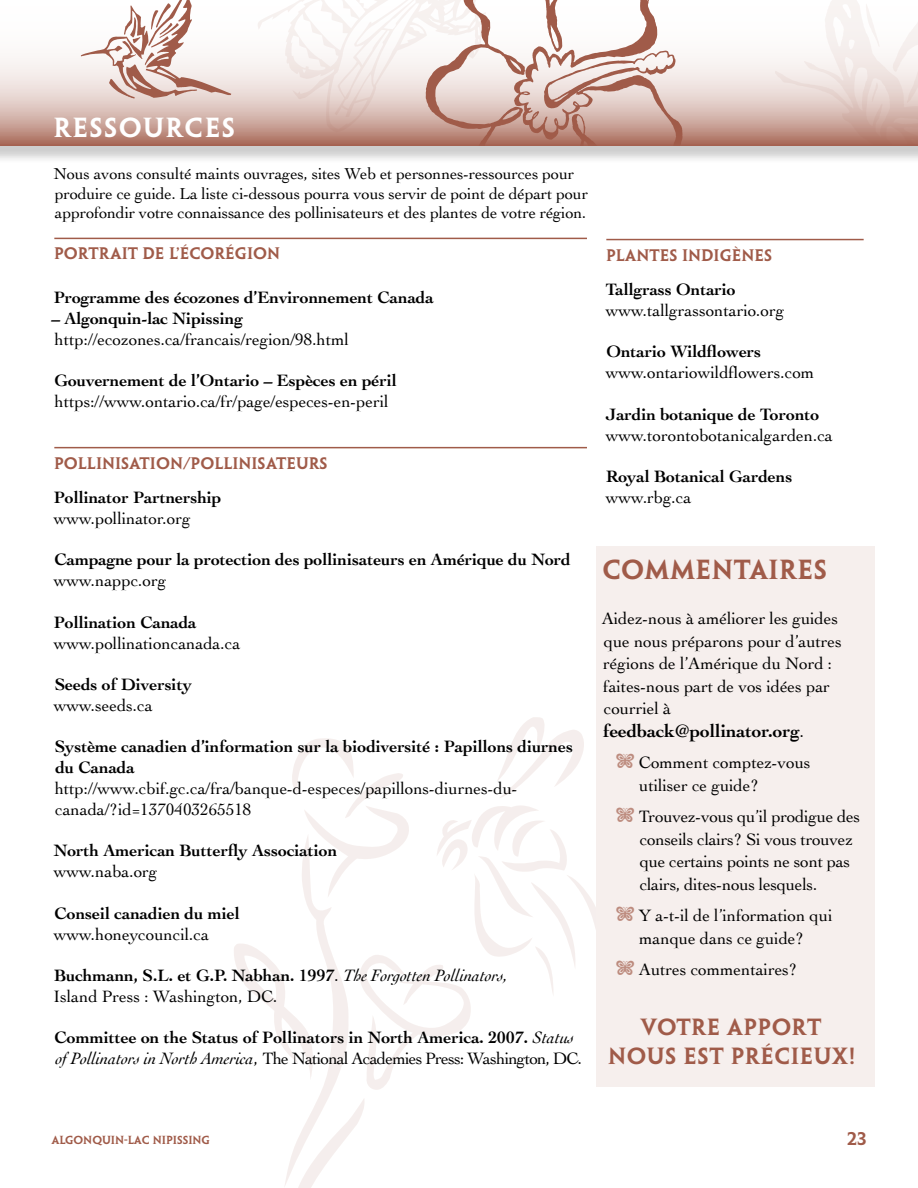
<style>
.page{position:relative;width:918px;height:1188px;background:#fff}
.page>*{position:absolute;margin:0;border:0;box-sizing:border-box;transform-origin:0 0}
.t1{font:24.75px "Penumbra MM 585 1000";letter-spacing:.07em;color:#a05b49}
.t2{font:24.75px "Penumbra MM 585 1000";letter-spacing:.05em;color:#fff}
.t3{font:21px/28.5px "Penumbra MM 585 1000";letter-spacing:.02em;color:#a05b49;text-align:center}
.t4{font:700 18.75px "Cochin";letter-spacing:-.005em;color:#000}
.t5{font:17.25px/22.5px "Cochin";letter-spacing:-.005em;color:#000}
.t6{font:700 17.25px/21px "Cochin";letter-spacing:-.005em;color:#000}
.t7{font:16.5px/19.5px "Cochin";letter-spacing:-.01em;color:#000}
.t8{font:16.5px "Penumbra MM 585 1000";color:#a05b49}
.t9{font:15px "Penumbra MM 585 1000";letter-spacing:.075em;color:#a05b49}
.t10{font:15px "Penumbra MM 585 1000";letter-spacing:.05em;color:#a05b49}
.t11{font:10.5px "Penumbra MM 585 1000";letter-spacing:-.005em;color:#a05b49}
.s1{font-weight:400}
.s2{font-weight:400;font-style:italic}
.s3{font-weight:400;font-size:17.25px}
.s4{color:#bd8c7f}
</style>
<div class="page">
<div style="left:0;top:0;width:918px;height:164px;background:#000;opacity:.2"></div>
<svg style="left:0;top:0;width:918px;height:146px"></svg>
<svg style="left:80px;top:0;width:151px;height:99px"></svg>
<svg style="left:248px;top:0;width:435px;height:145px"></svg>
<svg style="left:234px;top:717px;width:362px;height:471px"></svg>
<svg style="left:775px;top:0;width:143px;height:145px"></svg>
<div style="left:596px;top:546px;width:278px;height:541px;background:#f6efed"></div>
<hr style="left:54px;top:238px;width:533px;height:1px;background:#a05b49">
<hr style="left:54px;top:447px;width:533px;height:1px;background:#a05b49">
<hr style="left:606px;top:239px;width:258px;height:1px;background:#a05b49">
<h1 class="t2" style="left:53px;top:113px;width:183px">RESSOURCES</h1>
<p class="t7" style="left:54px;top:163px;width:536px">Nous avons consulté maints ouvrages, sites Web et personnes-ressources pour produire ce guide. La liste ci-dessous pourra vous servir de point de départ pour approfondir votre connaissance des pollinisateurs et des plantes de votre région.</p>
<p class="t9" style="left:54px;top:245px;width:228px">PORTRAIT DE L’ÉCORÉGION</p>
<p class="t6" style="left:54px;top:286px;width:382px">Programme des écozones d’Environnement Canada</p>
<p class="t6" style="left:51px;top:307px;width:193px">– Algonquin-lac Nipissing</p>
<p class="t5" style="left:55px;top:327px;width:296px">http://ecozones.ca/francais/region/98.html</p>
<p class="t6" style="left:54px;top:369px;width:344px">Gouvernement de l’Ontario – Espèces en péril</p>
<p class="t5" style="left:55px;top:390px;width:335px">https://www.ontario.ca/fr/page/especes-en-peril</p>
<p class="t10" style="left:54px;top:454px;width:274px">POLLINISATION/POLLINISATEURS</p>
<p class="t6" style="left:54px;top:486px;width:169px">Pollinator Partnership</p>
<p class="t5" style="left:54px;top:507px;width:138px">www.pollinator.org</p>
<p class="t6" style="left:54px;top:548px;width:518px">Campagne pour la protection des pollinisateurs en Amérique du Nord</p>
<p class="t5" style="left:54px;top:569px;width:114px">www.nappc.org</p>
<p class="t6" style="left:54px;top:611px;width:144px">Pollination Canada</p>
<p class="t5" style="left:54px;top:631px;width:188px">www.pollinationcanada.ca</p>
<p class="t6" style="left:55px;top:673px;width:139px">Seeds of Diversity</p>
<p class="t5" style="left:54px;top:693px;width:100px">www.seeds.ca</p>
<p class="t6" style="left:55px;top:735px;width:520px">Système canadien d’information sur la biodiversité : Papillons diurnes du Canada</p>
<p class="t5" style="left:55px;top:777px;width:464px;line-height:21px">http://www.cbif.gc.ca/fra/banque-d-especes/papillons-diurnes-du&shy;canada/?id=1370403265518</p>
<p class="t6" style="left:54px;top:839px;width:285px">North American Butterfly Association</p>
<p class="t5" style="left:54px;top:860px;width:105px">www.naba.org</p>
<p class="t6" style="left:55px;top:902px;width:187px">Conseil canadien du miel</p>
<p class="t5" style="left:54px;top:922px;width:157px">www.honeycouncil.ca</p>
<p class="t6" style="left:54px;top:964px;width:456px">Buchmann, S.L. et G.P. Nabhan. 1997<span class="s1">.</span> <span class="s2">The Forgotten Pollinators,<br></span><span class="s1">Island Press : Washington, DC.</span></p>
<p class="t6" style="left:55px;top:1026px;width:529px">Committee on the Status of Pollinators in North America. 2007. <span class="s2">Status of Pollinators in North America</span><span class="s1">, The National Academies Press: Washington, DC.</span></p>
<p class="t9" style="left:606px;top:246px;width:167px">PLANTES INDIGÈNES</p>
<p class="t6" style="left:606px;top:278px;width:132px">Tallgrass Ontario</p>
<p class="t5" style="left:606px;top:298px;width:180px">www.tallgrassontario.org</p>
<p class="t6" style="left:607px;top:340px;width:156px">Ontario Wildflowers</p>
<p class="t5" style="left:606px;top:361px;width:210px">www.ontariowildflowers.com</p>
<p class="t6" style="left:606px;top:403px;width:215px">Jardin botanique de Toronto</p>
<p class="t5" style="left:606px;top:423px;width:229px">www.torontobotanicalgarden.ca</p>
<p class="t6" style="left:606px;top:465px;width:188px">Royal Botanical Gardens</p>
<p class="t5" style="left:606px;top:485px;width:87px">www.rbg.ca</p>
<h1 class="t1" style="left:603px;top:556px;width:224px">COMMENTAIRES</h1>
<p class="t5" style="left:602px;top:607px;width:242px">Aidez-nous à améliorer les guides que nous préparons pour d’autres régions de l’Amérique du Nord : faites-nous part de vos idées par courriel à</p>
<p class="t4" style="left:603px;top:718px;width:202px">feedback@pollinator.org<span class="s3">.</span></p>
<p class="t5" style="left:639px;top:751px;width:173px;text-indent:-24px"><span class="s4">■</span> Comment comptez-vous utiliser ce guide?</p>
<p class="t5" style="left:640px;top:805px;width:222px;text-indent:-24px"><span class="s4">■</span> Trouvez-vous qu’il prodigue des conseils clairs? Si vous trouvez que certains points ne sont pas clairs, dites-nous lesquels.</p>
<p class="t5" style="left:616px;top:904px;width:218px;text-align:center"><span class="s4">■</span> Y a-t-il de l’information qui manque dans ce guide?</p>
<p class="t5" style="left:616px;top:958px;width:183px"><span class="s4">■</span> Autres commentaires?</p>
<p class="t3" style="left:608px;top:1013px;width:248px">VOTRE APPORT<br>NOUS EST PRÉCIEUX!</p>
<p class="t11" style="left:51px;top:1134px;width:160px">ALGONQUIN-LAC NIPISSING</p>
<p class="t8" style="left:847px;top:1129px;width:20px">23</p>
</div>
